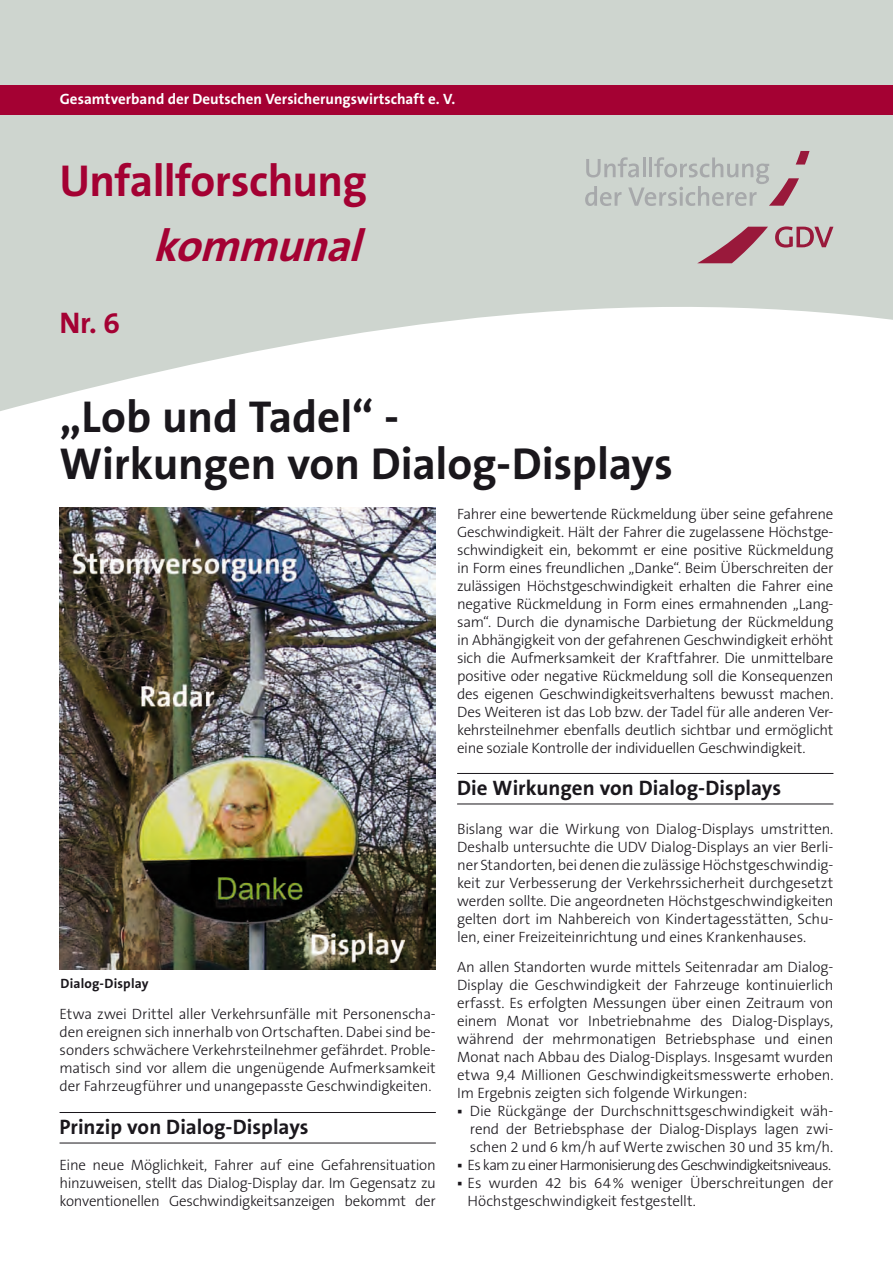
<style>
.page{position:relative;width:893px;height:1263px;background:#fff}
.page>*{position:absolute;margin:0;border:0;box-sizing:border-box;transform-origin:0 0}
.t1{font:700 45px/46.5px "The Sans B7";letter-spacing:-.005em;color:#1a171c}
.t2{font:700 45px "The Sans B7";letter-spacing:-.015em;color:#a40133}
.t3{font:italic 700 45px "The Sans B7";color:#a40133}
.t4{font:700 30px "The Sans B7";color:#a40133}
.t5{font:700 21px "The Sans B7";color:#1a171c}
.t6{font:300 15px/18px "The Sans B3";letter-spacing:-.015em;color:#1a171c;text-align:justify}
.t7{font:700 15px "The Sans B7";color:#fff}
.t8{font:700 13.5px "The Sans B7";letter-spacing:.015em;color:#1a171c}
</style>
<div class="page">
<svg style="left:0;top:0;width:893px;height:411px;fill:#ced5cf"></svg>
<div style="left:0;top:85px;width:893px;height:30px;background:#a40133"></div>
<svg style="left:775px;top:226px;width:58px;height:22px"></svg>
<svg style="left:585px;top:151px;width:224px;height:55px;background:#c4c5c2"></svg>
<svg style="left:697px;top:227px;width:71px;height:36px;background:#ba8e97"></svg>
<hr style="left:457px;top:773px;width:376px;height:1px;background:#1a171c">
<hr style="left:457px;top:804px;width:376px;height:1px;background:#1a171c">
<hr style="left:60px;top:1112px;width:376px;height:1px;background:#1a171c">
<hr style="left:60px;top:1143px;width:376px;height:1px;background:#1a171c">
<img style="left:60px;top:507px;width:376px;height:462px">
<p class="t7" style="left:60px;top:91px;width:397px">Gesamtverband der Deutschen Versicherungswirtschaft e. V.</p>
<h1 class="t2" style="left:60px;top:157px;width:309px">Unfallforschung</h1>
<h1 class="t3" style="left:153px;top:222px;width:222px">kommunal</h1>
<h2 class="t4" style="left:60px;top:307px;width:62px">Nr. 6</h2>
<h1 class="t1" style="left:60px;top:395px;width:615px">„Lob und Tadel“ -<br>Wirkungen von Dialog-Displays</h1>
<p class="t8" style="left:61px;top:976px;width:90px">Dialog-Display</p>
<p class="t6" style="left:60px;top:1005px;width:378px">Etwa zwei Drittel aller Verkehrsunfälle mit Personenscha&shy;den ereignen sich innerhalb von Ortschaften. Dabei sind be&shy;sonders schwächere Verkehrsteilnehmer gefährdet. Proble&shy;matisch sind vor allem die ungenügende Aufmerksamkeit der Fahrzeugführer und unangepasste Geschwindigkeiten.</p>
<h3 class="t5" style="left:60px;top:1116px;width:251px">Prinzip von Dialog-Displays</h3>
<p class="t6" style="left:60px;top:1157px;width:378px">Eine neue Möglichkeit, Fahrer auf eine Gefahrensituation hinzuweisen, stellt das Dialog-Display dar. Im Gegensatz zu konventionellen Geschwindigkeitsanzeigen bekommt der</p>
<p class="t6" style="left:457px;top:506px;width:378px">Fahrer eine bewertende Rückmeldung über seine gefahrene Geschwindigkeit. Hält der Fahrer die zugelassene Höchstge&shy;schwindigkeit ein, bekommt er eine positive Rückmeldung in Form eines freundlichen „Danke“. Beim Überschreiten der zulässigen Höchstgeschwindigkeit erhalten die Fahrer eine negative Rückmeldung in Form eines ermahnenden „Lang&shy;sam“. Durch die dynamische Darbietung der Rückmeldung in Abhängigkeit von der gefahrenen Geschwindigkeit erhöht sich die Aufmerksamkeit der Kraftfahrer. Die unmittelbare positive oder negative Rückmeldung soll die Konsequenzen des eigenen Geschwindigkeitsverhaltens bewusst machen.<br>Des Weiteren ist das Lob bzw. der Tadel für alle anderen Ver&shy;kehrsteilnehmer ebenfalls deutlich sichtbar und ermöglicht eine soziale Kontrolle der individuellen Geschwindigkeit.</p>
<h3 class="t5" style="left:457px;top:777px;width:326px">Die Wirkungen von Dialog-Displays</h3>
<p class="t6" style="left:457px;top:821px;width:378px">Bislang war die Wirkung von Dialog-Displays umstritten.<br>Deshalb untersuchte die UDV Dialog-Displays an vier Berli&shy;ner Standorten, bei denen die zulässige Höchstgeschwindig&shy;keit zur Verbesserung der Verkehrssicherheit durchgesetzt werden sollte. Die angeordneten Höchstgeschwindigkeiten gelten dort im Nahbereich von Kindertagesstätten, Schu&shy;len, einer Freizeiteinrichtung und eines Krankenhauses.</p>
<p class="t6" style="left:457px;top:959px;width:378px">An allen Standorten wurde mittels Seitenradar am Dialog-Display die Geschwindigkeit der Fahrzeuge kontinuierlich erfasst. Es erfolgten Messungen über einen Zeitraum von einem Monat vor Inbetriebnahme des Dialog-Displays, während der mehrmonatigen Betriebsphase und einen Monat nach Abbau des Dialog-Displays. Insgesamt wurden etwa 9,4 Millionen Geschwindigkeitsmesswerte erhoben.<br>Im Ergebnis zeigten sich folgende Wirkungen:</p>
<p class="t6" style="left:468px;top:1103px;width:367px;text-align:left">Die Rückgänge der Durchschnittsgeschwindigkeit wäh&shy;rend der Betriebsphase der Dialog-Displays lagen zwi&shy;schen 2 und 6 km/h auf Werte zwischen 30 und 35 km/h.<br>Es kam zu einer Harmonisierung des Geschwindigkeitsniveaus.<br>Es wurden 42 bis 64 % weniger Überschreitungen der Höchstgeschwindigkeit festgestellt.</p>
</div>
